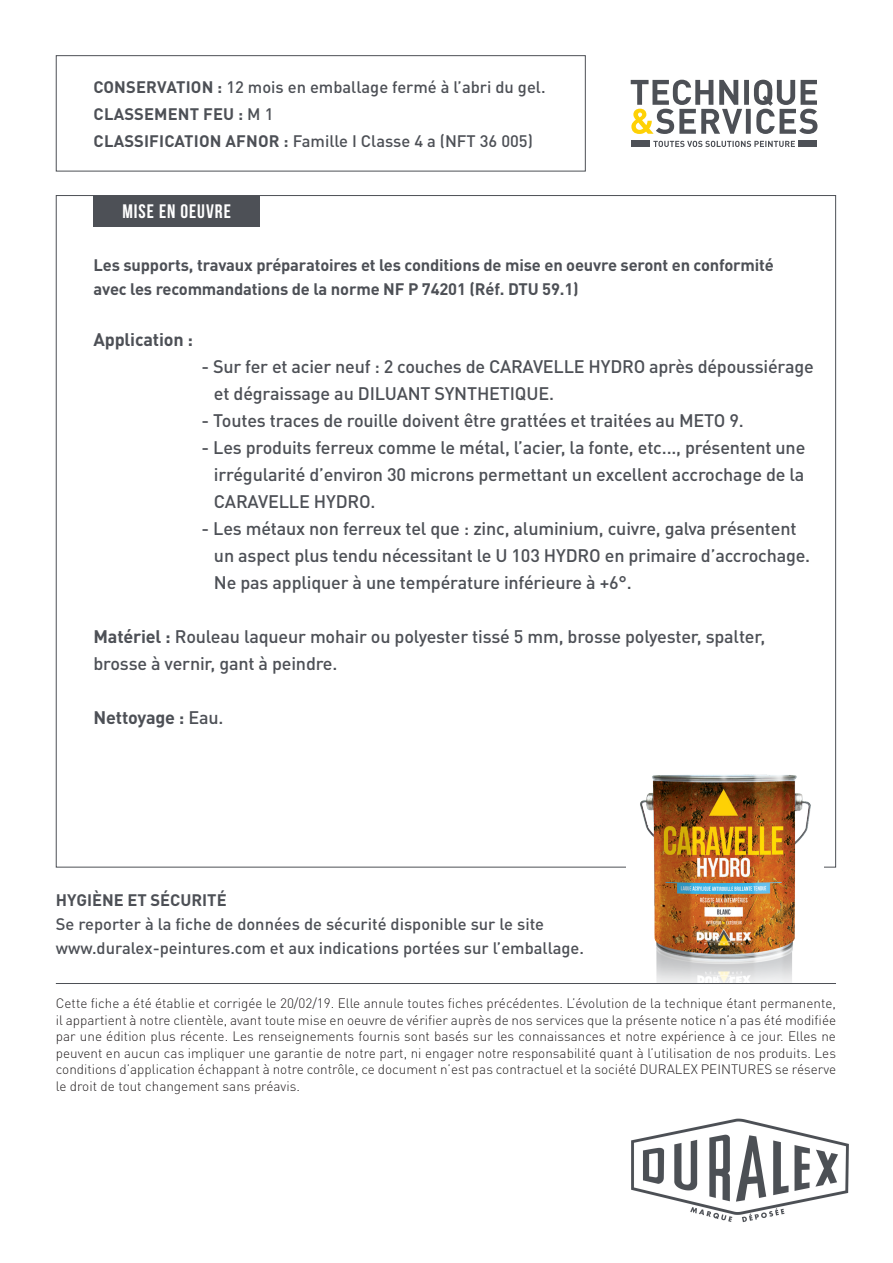
<style>
.page{position:relative;width:893px;height:1263px;background:#fff}
.page>*{position:absolute;margin:0;border:0;box-sizing:border-box;transform-origin:0 0}
.t1{font:19.5px "Bebas Neue";letter-spacing:.05em;color:#fff}
.t2{font:500 18px/27px "DINOT";letter-spacing:-.01em;color:#4d5056}
.t3{font:700 18px "DINOT";letter-spacing:-.01em;color:#4d5056}
.t4{font:500 16.5px/24px "DINOT";color:#4d5056}
.t5{font:700 16.5px "DINOT";letter-spacing:-.01em;color:#4d5056}
.t6{font:700 16.5px "DINOT";letter-spacing:.01em;color:#4d5056}
.t7{font:300 13.5px/16.5px "DINOT";color:#231f20;text-align:justify}
.s1{font-weight:700}
.s2{font-weight:500}
</style>
<div class="page">
<div style="left:94px;top:195px;width:166px;height:31px;background:#4d5056"></div>
<div style="left:56px;top:55px;width:530px;height:116px;border:1px solid #4d5056"></div>
<svg style="left:653px;top:141px;width:142px;height:6px"></svg>
<svg style="left:631px;top:80px;width:186px;height:54px"></svg>
<div style="left:631px;top:140px;width:19px;height:7px;background:#4d5056"></div>
<div style="left:798px;top:140px;width:19px;height:7px;background:#4d5056"></div>
<img style="left:640px;top:774px;width:171px;height:209px">
<hr style="left:56px;top:983px;width:780px;height:1px;background:#4d5056">
<img style="left:631px;top:1118px;width:218px;height:105px">
<p class="t4" style="left:94px;top:74px;width:453px"><span class="s1">CONSERVATION :</span> 12 mois en emballage fermé à l’abri du gel.</p>
<p class="t6" style="left:94px;top:102px;width:181px">CLASSEMENT FEU : <span class="s2">M 1</span></p>
<p class="t4" style="left:94px;top:128px;width:441px"><span class="s1">CLASSIFICATION AFNOR :</span> Famille I Classe 4 a (NFT 36 005)</p>
<p class="t1" style="left:122px;top:201px;width:110px">MISE EN OEUVRE</p>
<p class="t5" style="left:94px;top:254px;width:682px">Les supports, travaux préparatoires et les conditions de mise en oeuvre seront en conformité</p>
<p class="t5" style="left:94px;top:278px;width:487px">avec les recommandations de la norme NF P 74201 (Réf. DTU 59.1)</p>
<p class="t3" style="left:94px;top:327px;width:101px">Application :</p>
<p class="t2" style="left:214px;top:352px;width:601px;text-indent:-12px">- Sur fer et acier neuf : 2 couches de CARAVELLE HYDRO après dépoussiérage et dégraissage au DILUANT SYNTHETIQUE.</p>
<p class="t2" style="left:202px;top:406px;width:544px">- Toutes traces de rouille doivent être grattées et traitées au METO 9.</p>
<p class="t2" style="left:202px;top:433px;width:605px;text-align:right">- Les produits ferreux comme le métal, l’acier, la fonte, etc..., présentent une irrégularité d’environ 30 microns permettant un excellent accrochage de la</p>
<p class="t2" style="left:214px;top:487px;width:163px">CARAVELLE HYDRO.</p>
<p class="t2" style="left:214px;top:514px;width:598px;text-indent:-12px">- Les métaux non ferreux tel que : zinc, aluminium, cuivre, galva présentent un aspect plus tendu nécessitant le U 103 HYDRO en primaire d’accrochage.</p>
<p class="t2" style="left:214px;top:568px;width:419px">Ne pas appliquer à une température inférieure à +6°.</p>
<p class="t2" style="left:94px;top:622px;width:673px"><span class="s1">Matériel :</span> Rouleau laqueur mohair ou polyester tissé 5 mm, brosse polyester, spalter, brosse à vernir, gant à peindre.</p>
<p class="t3" style="left:94px;top:705px;width:131px">Nettoyage : <span class="s2">Eau.</span></p>
<p class="t4" style="left:56px;top:887px;width:490px"><span class="s1">HYGIÈNE ET SÉCURITÉ<br></span>Se reporter à la fiche de données de sécurité disponible sur le site</p>
<p class="t4" style="left:56px;top:935px;width:530px">www.duralex-peintures.com et aux indications portées sur l’emballage.</p>
<p class="t7" style="left:56px;top:994px;width:782px">Cette fiche a été établie et corrigée le 20/02/19. Elle annule toutes fiches précédentes. L’évolution de la technique étant permanente,</p>
<p class="t7" style="left:56px;top:1011px;width:782px">il appartient à notre clientèle, avant toute mise en oeuvre de vérifier auprès de nos services que la présente notice n’a pas été modifiée par une édition plus récente. Les renseignements fournis sont basés sur les connaissances et notre expérience à ce jour. Elles ne peuvent en aucun cas impliquer une garantie de notre part, ni engager notre responsabilité quant à l’utilisation de nos produits. Les conditions d’application échappant à notre contrôle, ce document n’est pas contractuel et la société DURALEX PEINTURES se réserve le droit de tout changement sans préavis.</p>
</div>
